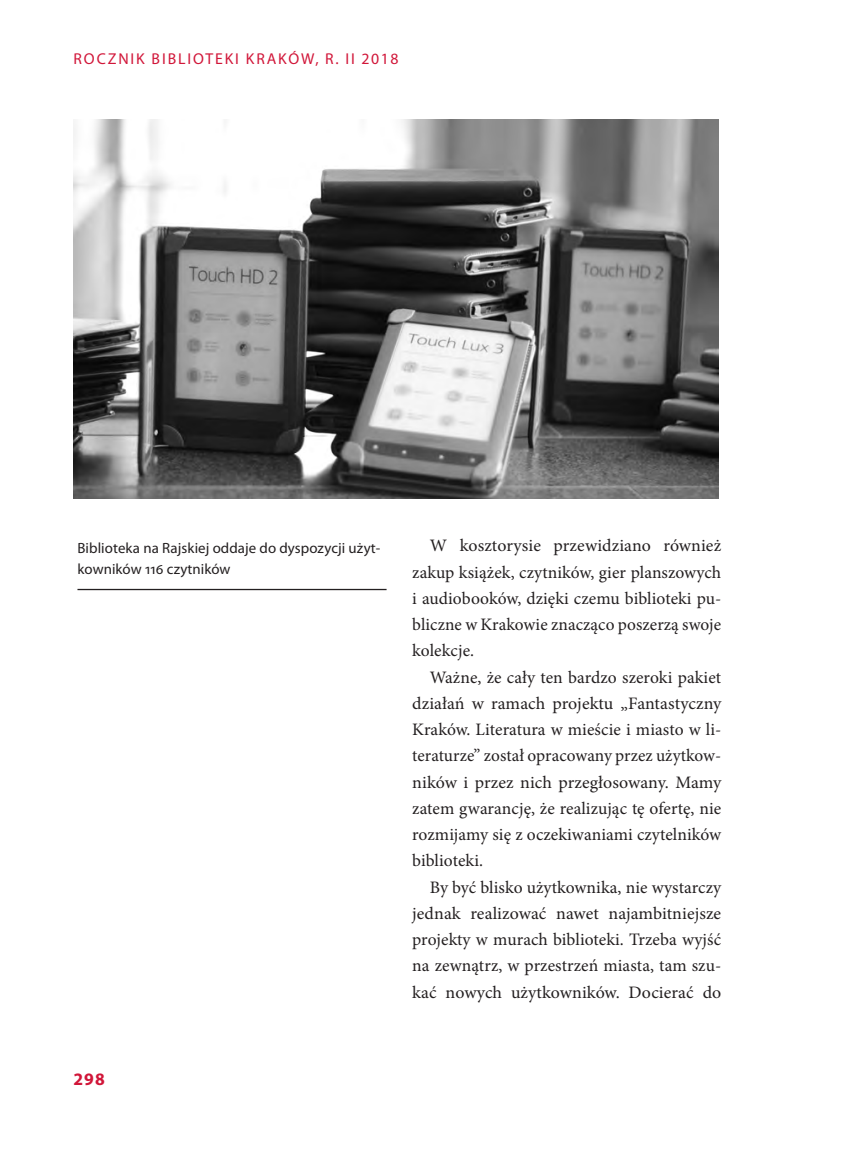
<style>
.page{position:relative;width:844px;height:1166px;background:#fff}
.page>*{position:absolute;margin:0;border:0;box-sizing:border-box;transform-origin:0 0}
.t1{font:17.5px/26.2px "Minion Pro";letter-spacing:.005em;color:#231f20;text-align:justify}
.t2{font:700 17.5px "Myriad Pro";color:#d11639}
.t3{font:15.75px "Myriad Pro";letter-spacing:.12em;color:#d11639}
.t4{font:14.88px/21px "Myriad Pro";letter-spacing:.005em;color:#231f20}
</style>
<div class="page">
<img style="left:73px;top:120px;width:645px;height:379px">
<hr style="left:77px;top:589px;width:309px;height:1px;background:#231f20">
<p class="t3" style="left:74px;top:53px;width:326px">ROCZNIK BIBLIOTEKI KRAKÓW, R. II 2018</p>
<p class="t4" style="left:77px;top:539px;width:304px">Biblioteka na Rajskiej oddaje do dyspozycji użyt&shy;kowników 116 czytników</p>
<p class="t2" style="left:73px;top:1072px;width:33px">298</p>
<p class="t1" style="left:412px;top:534px;width:310px;text-indent:18px">W kosztorysie przewidziano również zakup książek, czytników, gier planszowych i audiobooków, dzięki czemu biblioteki pu&shy;bliczne w Krakowie znacząco poszerzą swoje kolekcje.</p>
<p class="t1" style="left:412px;top:665px;width:310px;text-indent:18px">Ważne, że cały ten bardzo szeroki pakiet działań w ramach projektu „Fantastyczny Kraków. Literatura w mieście i miasto w li&shy;teraturze” został opracowany przez użytkow&shy;ników i przez nich przegłosowany. Mamy zatem gwarancję, że realizując tę ofertę, nie rozmijamy się z oczekiwaniami czytelników biblioteki.</p>
<p class="t1" style="left:412px;top:875px;width:310px;text-indent:18px">By być blisko użytkownika, nie wystarczy jednak realizować nawet najambitniejsze projekty w murach biblioteki. Trzeba wyjść na zewnątrz, w przestrzeń miasta, tam szu&shy;kać nowych użytkowników. Docierać do</p>
</div>
